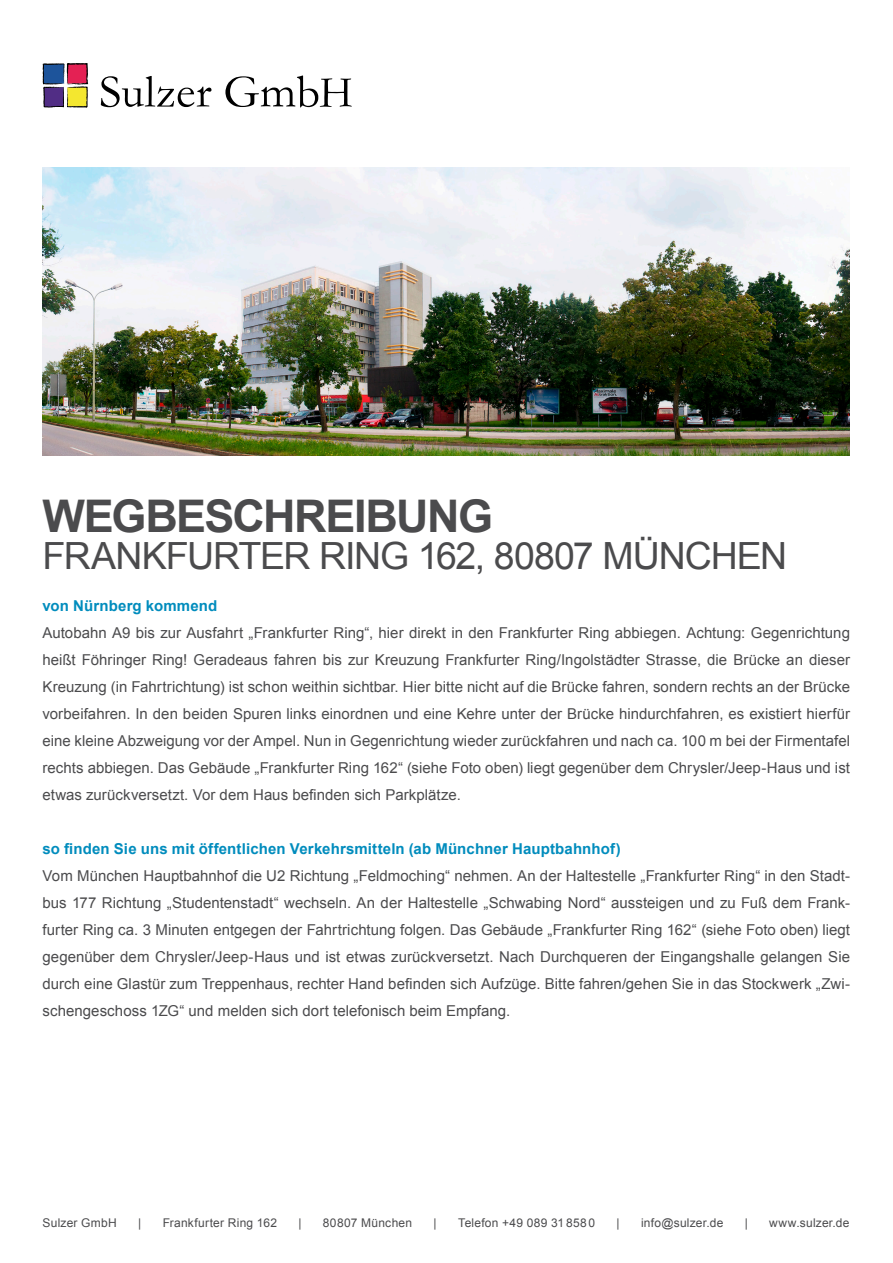
<style>
.page{position:relative;width:893px;height:1263px;background:#fff}
.page>*{position:absolute;margin:0;border:0;box-sizing:border-box;transform-origin:0 0}
.t1{font:700 45px "Arial";letter-spacing:-.035em;color:#4b4b4d}
.t2{font:37.5px "Arial";letter-spacing:-.035em;color:#4b4b4d}
.t3{font:15px/27px "Arial";letter-spacing:.005em;color:#4b4b4d;text-align:justify}
.t4{font:700 15px "Arial";letter-spacing:.01em;color:#008cbd}
.t5{font:12px "Arial";letter-spacing:.02em;color:#4b4b4d}
</style>
<div class="page">
<img style="left:43px;top:168px;width:806px;height:287px">
<svg style="left:42px;top:63px;width:47px;height:45px;background:#907277"></svg>
<svg style="left:101px;top:76px;width:110px;height:31px"></svg>
<svg style="left:225px;top:76px;width:127px;height:31px"></svg>
<h1 class="t1" style="left:43px;top:486px;width:452px">Wegbeschreibung</h1>
<h2 class="t2" style="left:43px;top:531px;width:47px">Frankfur</h2>
<h2 class="t2" style="left:239px;top:531px;width:127px">ter Ring</h2>
<h2 class="t2" style="left:418px;top:531px;width:267px">162, 80807 München</h2>
<p class="t4" style="left:43px;top:595px;width:176px">von Nürnberg kommend</p>
<p class="t3" style="left:43px;top:619px;width:809px">Autobahn A9 bis zur Ausfahrt „Frankfurter Ring“, hier direkt in den Frankfurter Ring abbiegen. Achtung: Gegenrichtung heißt Föhringer Ring! Geradeaus fahren bis zur Kreuzung Frankfurter Ring/Ingolstädter Strasse, die Brücke an dieser Kreuzung (in Fahrtrichtung) ist schon weithin sichtbar. Hier bitte nicht auf die Brücke fahren, sondern rechts an der Brücke vorbeifahren. In den beiden Spuren links einordnen und eine Kehre unter der Brücke hindurchfahren, es existiert hierfür eine kleine Abzweigung vor der Ampel. Nun in Gegenrichtung wieder zurückfahren und nach ca. 100 m bei der Firmentafel rechts abbiegen. Das Gebäude „Frankfurter Ring 162“ (siehe Foto oben) liegt gegenüber dem Chrysler/Jeep-Haus und ist etwas zurückversetzt. Vor dem Haus befinden sich Parkplätze.</p>
<p class="t4" style="left:43px;top:838px;width:580px">so finden Sie uns mit öffentlichen Verkehrsmitteln (ab Münchner Hauptbahnhof)</p>
<p class="t3" style="left:43px;top:862px;width:809px">Vom München Hauptbahnhof die U2 Richtung „Feldmoching“ nehmen. An der Haltestelle „Frankfurter Ring“ in den Stadt&shy;bus 177 Richtung „Studentenstadt“ wechseln. An der Haltestelle „Schwabing Nord“ aussteigen und zu Fuß dem Frank&shy;furter Ring ca. 3 Minuten entgegen der Fahrtrichtung folgen. Das Gebäude „Frankfurter Ring 162“ (siehe Foto oben) liegt gegenüber dem Chrysler/Jeep-Haus und ist etwas zurückversetzt. Nach Durchqueren der Eingangshalle gelangen Sie durch eine Glastür zum Treppenhaus, rechter Hand befinden sich Aufzüge. Bitte fahren/gehen Sie in das Stockwerk „Zwi&shy;schengeschoss 1ZG“ und melden sich dort telefonisch beim Empfang.</p>
<p class="t5" style="left:43px;top:1215px;width:76px">Sulzer GmbH</p>
<p class="t5" style="left:138px;top:1215px;width:5px">|</p>
<p class="t5" style="left:163px;top:1215px;width:116px">Frankfurter Ring 162</p>
<p class="t5" style="left:298px;top:1215px;width:5px">|</p>
<p class="t5" style="left:323px;top:1215px;width:91px">80807 München</p>
<p class="t5" style="left:434px;top:1215px;width:5px">|</p>
<p class="t5" style="left:458px;top:1215px;width:139px">Telefon +49 089 31 858 0</p>
<p class="t5" style="left:617px;top:1215px;width:5px">|</p>
<p class="t5" style="left:641px;top:1215px;width:84px">info@sulzer.de</p>
<p class="t5" style="left:745px;top:1215px;width:5px">|</p>
<p class="t5" style="left:769px;top:1215px;width:82px">www.sulzer.de</p>
</div>
